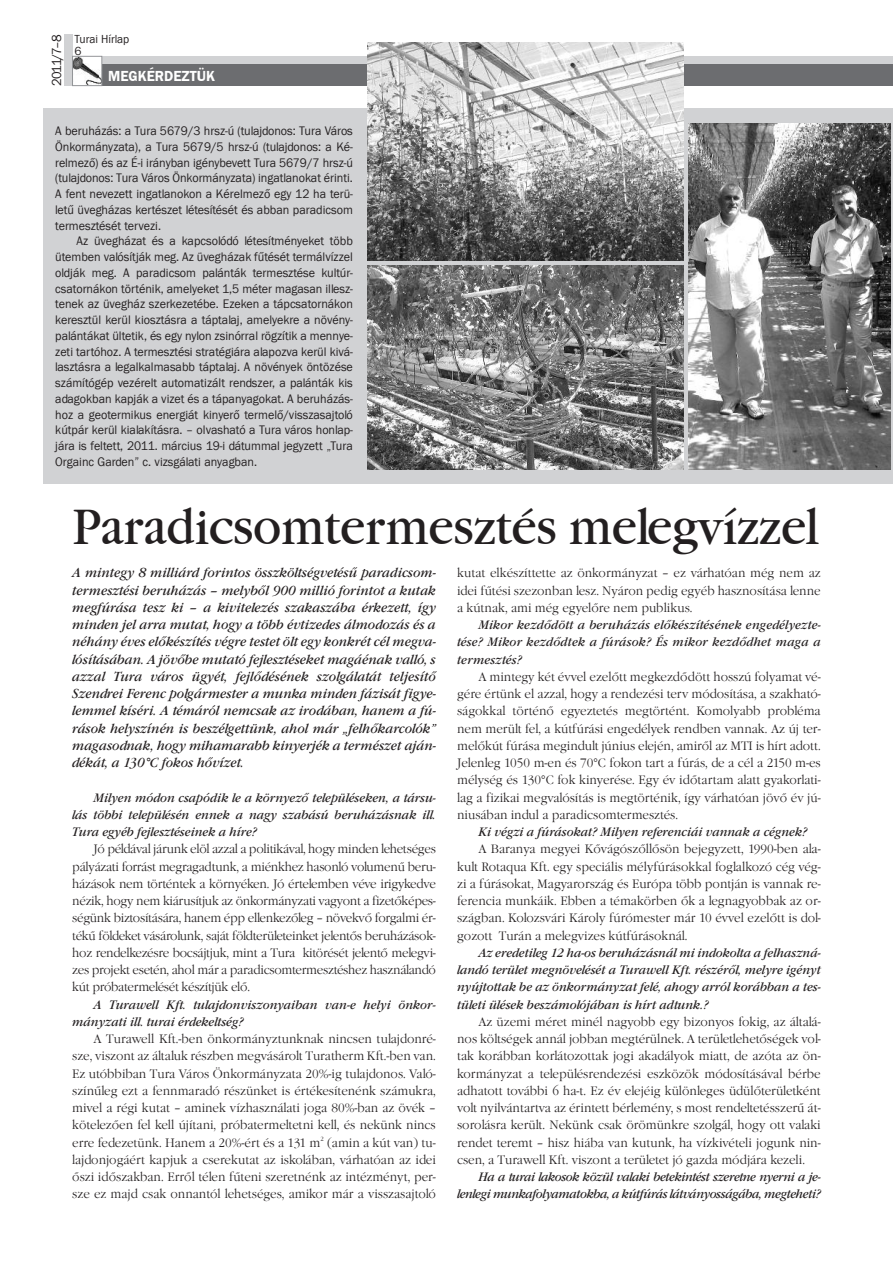
<style>
.page{position:relative;width:893px;height:1263px;background:#fff}
.page>*{position:absolute;margin:0;border:0;box-sizing:border-box;transform-origin:0 0}
.t1{font:51px "Garamond Itc TEE";letter-spacing:-.02em;color:#231f20;scale:.95 1}
.t2{font:600 15px "Franklin Gothic Itc TEE";color:#fff;scale:.95 1}
.t3{font:italic 13.5px/17.2px "Garamond Itc TEE";color:#231f20;text-align:justify;scale:.95 1}
.t4{font:13.5px "Franklin Gothic Itc TEE";color:#231f20;scale:.96 1}
.t5{font:12.75px/15.8px "Franklin Gothic Itc TEE";color:#231f20;text-align:justify;scale:.95 1}
.t6{font:300 12.6px/17.2px "Garamond Itc TEE";color:#231f20;text-align:justify;scale:.95 1}
.t7{font:italic 12.6px/17.2px "Garamond Itc TEE";color:#231f20;text-align:justify;scale:.95 1}
.t8{font:italic 12.6px/17.2px "Garamond Itc TEE";letter-spacing:-.03em;color:#231f20;text-align:right;scale:.95 1}
.t9{font:12px/12px "Franklin Gothic Itc TEE";color:#231f20;scale:.95 1}
.t10{font:300 6.3px "Garamond Itc TEE";color:#231f20;scale:.95 1}
</style>
<div class="page">
<div style="left:43px;top:108px;width:850px;height:376px;background:#d1d2d4"></div>
<div style="left:102px;top:56px;width:791px;height:9px;background:#d1d2d4"></div>
<div style="left:102px;top:65px;width:791px;height:21px;background:#6c6d70"></div>
<div style="left:64px;top:35px;width:8px;height:51px;background:#d1d2d4"></div>
<img style="left:74px;top:58px;width:26px;height:26px">
<div style="left:72px;top:56px;width:30px;height:30px;border:1px solid #939598"></div>
<img style="left:368px;top:43px;width:315px;height:217px">
<img style="left:689px;top:123px;width:202px;height:347px">
<img style="left:368px;top:266px;width:315px;height:204px">
<p class="t4" style="left:49px;top:86px;width:55px;rotate:-90deg">2011/7–8</p>
<p class="t9" style="left:74px;top:33px;width:59px">Turai Hírlap<br>6</p>
<p class="t2" style="left:108px;top:67px;width:114px">MEGKÉRDEZTÜK</p>
<p class="t5" style="left:55px;top:123px;width:315px">A beruházás: a Tura 5679/3 hrsz-ú (tulajdonos: Tura Város Önkormányzata), a Tura 5679/5 hrsz-ú (tulajdonos: a Ké&shy;relmező) és az É-i irányban igénybevett Tura 5679/7 hrsz-ú (tulajdonos: Tura Város Önkormányzata) ingatlanokat érinti.<br>A fent nevezett ingatlanokon a Kérelmező egy 12 ha terü&shy;letű üvegházas kertészet létesítését és abban paradicsom termesztését tervezi.</p>
<p class="t5" style="left:55px;top:233px;width:315px;text-indent:21px">Az üvegházat és a kapcsolódó létesítményeket több ütemben valósítják meg. Az üvegházak fűtését termálvízzel oldják meg. A paradicsom palánták termesztése kultúr&shy;csatornákon történik, amelyeket 1,5 méter magasan illesz&shy;tenek az üvegház szerkezetébe. Ezeken a tápcsatornákon keresztül kerül kiosztásra a táptalaj, amelyekre a növény&shy;palántákat ültetik, és egy nylon zsinórral rögzítik a mennye&shy;zeti tartóhoz. A termesztési stratégiára alapozva kerül kivá&shy;lasztásra a legalkalmasabb táptalaj. A növények öntözése számítógép vezérelt automatizált rendszer, a palánták kis adagokban kapják a vizet és a tápanyagokat. A beruházás&shy;hoz a geotermikus energiát kinyerő termelő/visszasajtoló kútpár kerül kialakításra. – olvasható a Tura város honlap&shy;jára is feltett, 2011. március 19-i dátummal jegyzett „Tura Orgainc garden” c. vizsgálati anyagban.</p>
<h1 class="t1" style="left:72px;top:497px;width:788px">Paradicsomtermesztés melegvízzel</h1>
<p class="t3" style="left:72px;top:564px;width:384px">A mintegy 8 milliárd forintos összköltségvetésű paradicsom&shy;termesztési beruházás – melyből 900 millió forintot a kutak megfúrása tesz ki – a kivitelezés szakaszába érkezett, így minden jel arra mutat, hogy a több évtizedes álmodozás és a néhány éves előkészítés végre testet ölt egy konkrét cél megva&shy;lósításában. A jövőbe mutató fejlesztéseket magáénak valló, s azzal Tura város ügyét, fejlődésének szolgálatát teljesítő Szendrei Ferenc polgármester a munka minden fázisát figye&shy;lemmel kíséri. A témáról nemcsak az irodában, hanem a fú&shy;rások helyszínén is beszélgettünk, ahol már „felhőkarcolók” magasodnak, hogy mihamarabb kinyerjék a természet aján&shy;dékát, a 130°C fokos hővízet.</p>
<p class="t7" style="left:72px;top:789px;width:384px;text-indent:21px">Milyen módon csapódik le a környező településeken, a társu&shy;lás többi településén ennek a nagy szabású beruházásnak ill.<br>Tura egyéb fejlesztéseinek a híre?</p>
<p class="t6" style="left:72px;top:841px;width:384px;text-indent:21px">Jó példával járunk elöl azzal a politikával, hogy minden lehetséges pályázati forrást megragadtunk, a miénkhez hasonló volumenű beru&shy;házások nem történtek a környéken. Jó értelemben véve irigykedve nézik, hogy nem kiárusítjuk az önkormányzati vagyont a fizetőképes&shy;ségünk biztosítására, hanem épp ellenkezőleg – növekvő forgalmi ér&shy;tékű földeket vásárolunk, saját földterületeinket jelentős beruházások&shy;hoz rendelkezésre bocsájtjuk, mint a Tura kitörését jelentő melegvi&shy;zes projekt esetén, ahol már a paradicsomtermesztéshez használandó kút próbatermelését készítjük elő.</p>
<p class="t7" style="left:72px;top:996px;width:384px;text-indent:21px">A Turawell Kft. tulajdonviszonyaiban van-e helyi önkor&shy;mányzati ill. turai érdekeltség?</p>
<p class="t6" style="left:72px;top:1030px;width:384px;text-indent:21px">A Turawell Kft.-ben önkormányztunknak nincsen tulajdonré&shy;sze, viszont az általuk részben megvásárolt Turatherm Kft.-ben van.<br>Ez utóbbiban Tura Város Önkormányzata 20%-ig tulajdonos. Való&shy;színűleg ezt a fennmaradó részünket is értékesítenénk számukra, mivel a régi kutat – aminek vízhasználati joga 80%-ban az övék – kötelezően fel kell újítani, próbatermeltetni kell, és nekünk nincs erre fedezetünk. Hanem a 20%-ért és a 131 m</p>
<p class="t10" style="left:320px;top:1135px;width:5px">2</p>
<p class="t6" style="left:72px;top:1134px;width:384px;text-indent:255px">(amin a kút van) tu&shy;lajdonjogáért kapjuk a cserekutat az iskolában, várhatóan az idei őszi időszakban. Erről télen fűteni szeretnénk az intézményt, per&shy;sze ez majd csak onnantól lehetséges, amikor már a visszasajtoló</p>
<p class="t6" style="left:457px;top:565px;width:384px">kutat elkészíttette az önkormányzat – ez várhatóan még nem az idei fűtési szezonban lesz. Nyáron pedig egyéb hasznosítása lenne a kútnak, ami még egyelőre nem publikus.</p>
<p class="t7" style="left:457px;top:616px;width:384px;text-indent:21px">Mikor kezdődött a beruházás előkészítésének engedélyezte&shy;tése? Mikor kezdődtek a fúrások? És mikor kezdődhet maga a termesztés?</p>
<p class="t6" style="left:457px;top:668px;width:384px;text-indent:21px">A mintegy két évvel ezelőtt megkezdődött hosszú folyamat vé&shy;gére értünk el azzal, hogy a rendezési terv módosítása, a szakható&shy;ságokkal történő egyeztetés megtörtént. Komolyabb probléma nem merült fel, a kútfúrási engedélyek rendben vannak. Az új ter&shy;melőkút fúrása megindult június elején, amiről az MTI is hírt adott.<br>Jelenleg 1050 m-en és 70°C fokon tart a fúrás, de a cél a 2150 m-es mélység és 130°C fok kinyerése. Egy év időtartam alatt gyakorlati&shy;lag a fizikai megvalósítás is megtörténik, így várhatóan jövő év jú&shy;niusában indul a paradicsomtermesztés.</p>
<p class="t7" style="left:478px;top:823px;width:348px">Ki végzi a fúrásokat? Milyen referenciái vannak a cégnek?</p>
<p class="t6" style="left:457px;top:841px;width:384px;text-indent:21px">A Baranya megyei Kővágószőllősön bejegyzett, 1990-ben ala&shy;kult Rotaqua Kft. egy speciális mélyfúrásokkal foglalkozó cég vég&shy;zi a fúrásokat, Magyarország és Európa több pontján is vannak re&shy;ferencia munkáik. Ebben a témakörben ők a legnagyobbak az or&shy;szágban. Kolozsvári Károly fúrómester már 10 évvel ezelőtt is dol&shy;gozott Turán a melegvizes kútfúrásoknál.</p>
<p class="t7" style="left:457px;top:944px;width:384px;text-indent:21px">Az eredetileg 12 ha-os beruházásnál mi indokolta a felhaszná&shy;landó terület megnövelését a Turawell Kft. részéről, melyre igényt nyújtottak be az önkormányzat felé, ahogy arról korábban a tes&shy;tületi ülések beszámolójában is hírt adtunk.?</p>
<p class="t6" style="left:457px;top:1013px;width:384px;text-indent:21px">Az üzemi méret minél nagyobb egy bizonyos fokig, az általá&shy;nos költségek annál jobban megtérülnek. A területlehetőségek vol&shy;tak korábban korlátozottak jogi akadályok miatt, de azóta az ön&shy;kormányzat a településrendezési eszközök módosításával bérbe adhatott további 6 ha-t. Ez év elejéig különleges üdülőterületként volt nyilvántartva az érintett bérlemény, s most rendeltetésszerű át&shy;sorolásra került. Nekünk csak örömünkre szolgál, hogy ott valaki rendet teremt – hisz hiába van kutunk, ha vízkivételi jogunk nin&shy;csen, a Turawell Kft. viszont a területet jó gazda módjára kezeli.</p>
<p class="t8" style="left:457px;top:1168px;width:384px">Ha a turai lakosok közül valaki betekintést szeretne nyerni a je&shy;lenlegi munkafolyamatokba, a kútfúrás látványosságába, megteheti?</p>
</div>
